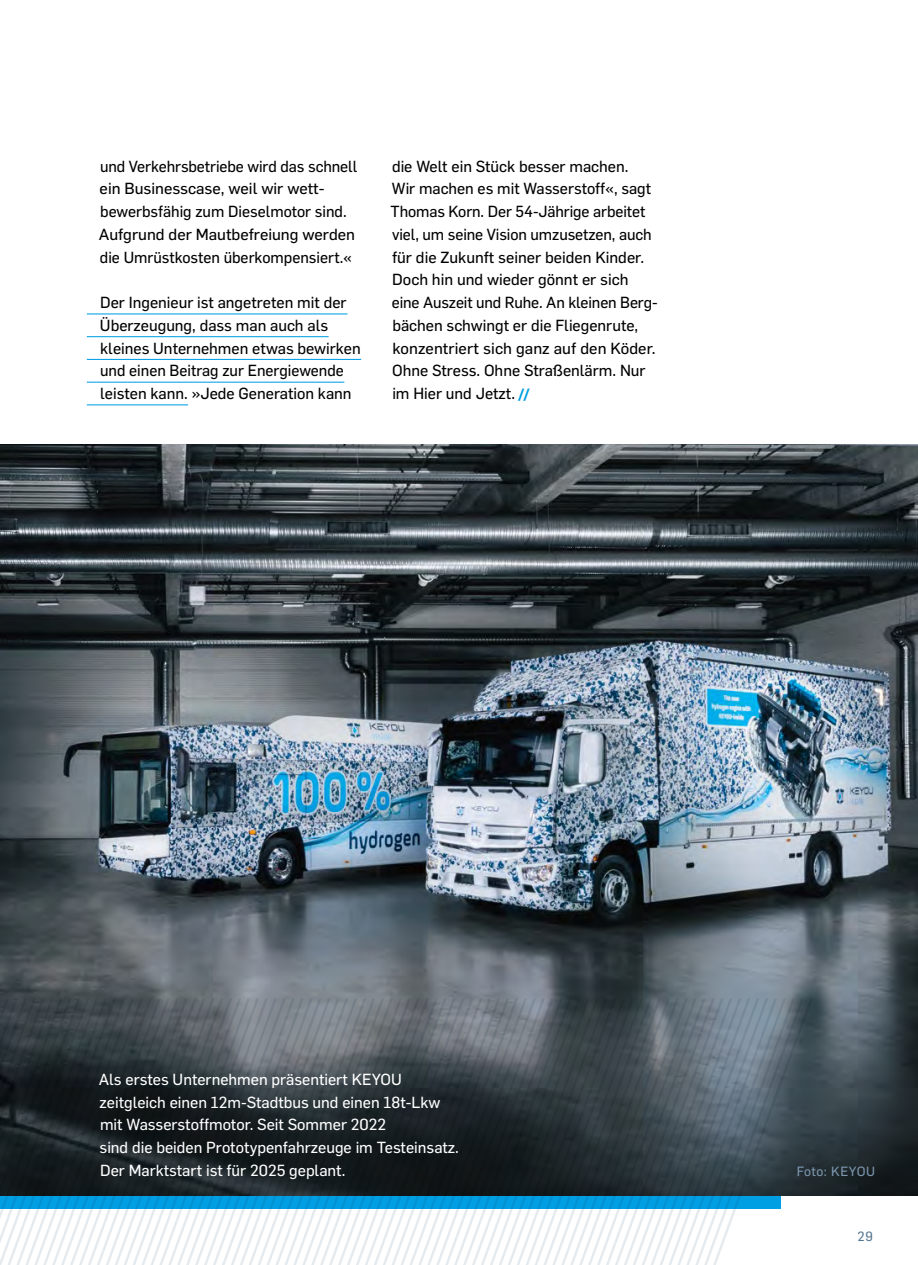
<style>
.page{position:relative;width:918px;height:1265px;background:#fff}
.page>*{position:absolute;margin:0;border:0;box-sizing:border-box;transform-origin:0 0}
.t1{font:15.75px/22.8px "Flama Basic";color:#000}
.t2{font:15.75px/22.8px "Flama Basic";color:#fff}
.t3{font:13.12px "Flama Basic";letter-spacing:.04em;color:#7b95ad}
.t4{font:13.12px "Flama Basic";color:#557791}
.s1{font-family:"Flama";font-weight:700;font-style:italic;color:#009fe3}
</style>
<div class="page">
<img style="left:0;top:445px;width:918px;height:751px">
<svg style="left:369px;top:999px;width:9px;height:266px"></svg>
<svg style="left:378px;top:999px;width:9px;height:266px"></svg>
<svg style="left:387px;top:999px;width:9px;height:266px"></svg>
<svg style="left:396px;top:999px;width:9px;height:266px"></svg>
<svg style="left:405px;top:999px;width:9px;height:266px"></svg>
<svg style="left:414px;top:999px;width:9px;height:266px"></svg>
<svg style="left:423px;top:999px;width:9px;height:266px"></svg>
<svg style="left:432px;top:999px;width:9px;height:266px"></svg>
<svg style="left:441px;top:999px;width:9px;height:266px"></svg>
<svg style="left:450px;top:999px;width:9px;height:266px"></svg>
<svg style="left:459px;top:999px;width:9px;height:266px"></svg>
<svg style="left:468px;top:999px;width:8px;height:266px"></svg>
<svg style="left:476px;top:999px;width:9px;height:266px"></svg>
<svg style="left:485px;top:999px;width:9px;height:266px"></svg>
<svg style="left:494px;top:999px;width:9px;height:266px"></svg>
<svg style="left:503px;top:999px;width:9px;height:266px"></svg>
<svg style="left:512px;top:999px;width:9px;height:266px"></svg>
<svg style="left:521px;top:999px;width:9px;height:266px"></svg>
<svg style="left:530px;top:999px;width:9px;height:266px"></svg>
<svg style="left:539px;top:999px;width:9px;height:266px"></svg>
<svg style="left:548px;top:999px;width:9px;height:266px"></svg>
<svg style="left:557px;top:999px;width:9px;height:266px"></svg>
<svg style="left:566px;top:999px;width:9px;height:266px"></svg>
<svg style="left:575px;top:999px;width:9px;height:266px"></svg>
<svg style="left:584px;top:999px;width:9px;height:266px"></svg>
<svg style="left:593px;top:999px;width:8px;height:266px"></svg>
<svg style="left:601px;top:999px;width:9px;height:266px"></svg>
<svg style="left:610px;top:999px;width:9px;height:266px"></svg>
<svg style="left:619px;top:999px;width:9px;height:266px"></svg>
<svg style="left:628px;top:999px;width:9px;height:266px"></svg>
<svg style="left:637px;top:999px;width:9px;height:266px"></svg>
<svg style="left:646px;top:999px;width:169px;height:266px"></svg>
<hr style="left:87px;top:313px;width:260px;height:1px;background:#009fe3">
<hr style="left:87px;top:336px;width:242px;height:1px;background:#009fe3">
<hr style="left:87px;top:359px;width:274px;height:1px;background:#009fe3">
<hr style="left:87px;top:382px;width:257px;height:1px;background:#009fe3">
<hr style="left:87px;top:404px;width:101px;height:1px;background:#009fe3">
<p class="t1" style="left:99px;top:154px;width:260px">und Verkehrsbetriebe wird das schnell ein Businesscase, weil wir wett&shy;bewerbsfähig zum Dieselmotor sind.<br>Aufgrund der Mautbefreiung werden die Umrüstkosten überkompensiert.«</p>
<p class="t1" style="left:100px;top:290px;width:262px">Der Ingenieur ist angetreten mit der Überzeugung, dass man auch als kleines Unternehmen etwas bewirken und einen Beitrag zur Energiewende leisten kann. »Jede Generation kann</p>
<p class="t1" style="left:390px;top:154px;width:268px">die Welt ein Stück besser machen.<br>Wir machen es mit Wasserstoff«, sagt Thomas Korn. Der 54-Jährige arbeitet viel, um seine Vision umzusetzen, auch für die Zukunft seiner beiden Kinder.<br>Doch hin und wieder gönnt er sich eine Auszeit und Ruhe. An kleinen Berg&shy;bächen schwingt er die Fliegenrute, konzentriert sich ganz auf den Köder.<br>Ohne Stress. Ohne Straßenlärm. Nur im Hier und Jetzt.<span class="s1">||</span></p>
<p class="t2" style="left:99px;top:1067px;width:362px">Als erstes Unternehmen präsentiert KEYOU zeitgleich einen 12m-Stadtbus und einen 18t-Lkw mit Wasserstoffmotor. Seit Sommer 2022<br>sind die beiden Prototypenfahrzeuge im Testeinsatz.<br>Der Marktstart ist für 2025 geplant.</p>
<p class="t3" style="left:797px;top:1162px;width:80px">Foto: KEYOU</p>
<p class="t4" style="left:857px;top:1227px;width:17px">29</p>
</div>
